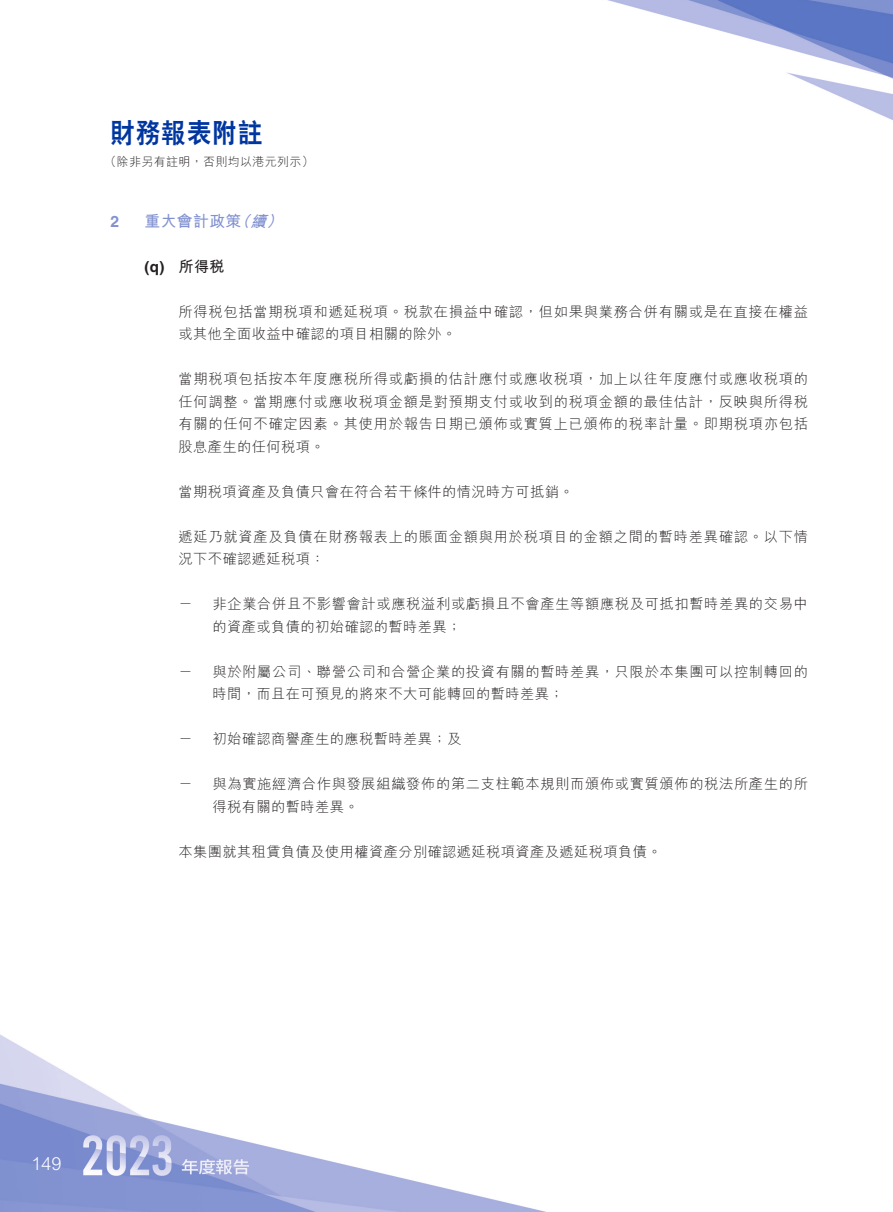
<style>
.page{position:relative;width:893px;height:1212px;background:#fff}
.page>*{position:absolute;margin:0;border:0;box-sizing:border-box;transform-origin:0 0}
.t1{font:800 27px "C Hei 2 HK";letter-spacing:.05em;color:#0036a0;scale:.9 1}
.t2{font:300 18px "M Hei HK";color:#fff}
.t3{font:700 15.75px "M Hei HK";letter-spacing:.03em;color:#8292d1}
.t4{font:italic 700 15.75px "M Hei HK";color:#8292d1}
.t5{font:700 15.75px "Helvetica LT Std";color:#8292d1}
.t6{font:700 15px "M Hei HK";color:#231f20}
.t7{font:700 15px "Helvetica LT Std";color:#231f20}
.t8{font:300 14.25px/22.5px "M Hei HK";letter-spacing:.045em;color:#231f20}
.t9{font:300 12px "M Hei HK";letter-spacing:.03em;color:#231f20}
</style>
<div class="page">
<img style="left:0;top:0;width:893px;height:1212px">
<h1 class="t1" style="left:111px;top:115px;width:170px">財務報表附註</h1>
<p class="t9" style="left:105px;top:155px;width:211px">（除非另有註明，否則均以港元列示(</p>
<p class="t5" style="left:111px;top:212px;width:10px">2</p>
<p class="t3" style="left:145px;top:209px;width:98px">重大會計政策</p>
<p class="t4" style="left:234px;top:209px;width:23px">（</p>
<p class="t4" style="left:267px;top:209px;width:23px">(</p>
<p class="t4" style="left:250px;top:209px;width:23px">續</p>
<p class="t7" style="left:145px;top:257px;width:21px">q( )</p>
<p class="t6" style="left:179px;top:255px;width:47px">所得稅</p>
<p class="t8" style="left:179px;top:300px;width:631px">所得稅包括當期稅項和遞延稅項。稅款在損益中確認，但如果與業務合併有關或是在直接在權益或其他全面收益中確認的項目相關的除外。</p>
<p class="t8" style="left:179px;top:367px;width:631px;text-align:justify">當期稅項包括按本年度應稅所得或虧損的估計應付或應收稅項，加上以往年度應付或應收稅項的任何調整。當期應付或應收稅項金額是對預期支付或收到的稅項金額的最佳估計，反映與所得稅有關的任何不確定因素。其使用於報告日期已頒佈或實質上已頒佈的稅率計量。即期稅項亦包括股息產生的任何稅項。</p>
<p class="t8" style="left:179px;top:480px;width:397px">當期稅項資產及負債只會在符合若干條件的情況時方可抵銷。</p>
<p class="t8" style="left:179px;top:525px;width:631px">遞延乃就資產及負債在財務報表上的賬面金額與用於稅項目的金額之間的暫時差異確認。以下情況下不確認遞延稅項：</p>
<p class="t8" style="left:213px;top:592px;width:597px">非企業合併且不影響會計或應稅溢利或虧損且不會產生等額應稅及可抵扣暫時差異的交易中</p>
<p class="t8" style="left:179px;top:592px;width:16px">－</p>
<p class="t8" style="left:179px;top:660px;width:16px">－</p>
<p class="t8" style="left:179px;top:727px;width:16px">－</p>
<p class="t8" style="left:179px;top:772px;width:16px">－</p>
<p class="t8" style="left:213px;top:615px;width:250px">的資產或負債的初始確認的暫時差異;</p>
<p class="t8" style="left:213px;top:660px;width:597px">與於附屬公司、聯營公司和合營企業的投資有關的暫時差異，只限於本集團可以控制轉回的</p>
<p class="t8" style="left:213px;top:682px;width:353px">時間，而且在可預見的將來不大可能轉回的暫時差異;</p>
<p class="t8" style="left:213px;top:727px;width:250px">初始確認商譽產生的應稅暫時差異；及</p>
<p class="t8" style="left:213px;top:772px;width:597px">與為實施經濟合作與發展組織發佈的第二支柱範本規則而頒佈或實質頒佈的稅法所產生的所</p>
<p class="t8" style="left:213px;top:795px;width:148px">得稅有關的暫時差異。</p>
<p class="t8" style="left:179px;top:840px;width:485px">本集團就其租賃負債及使用權資產分別確認遞延稅項資產及遞延稅項負債。</p>
<p class="t2" style="left:31px;top:1154px;width:32px">149</p>
</div>
